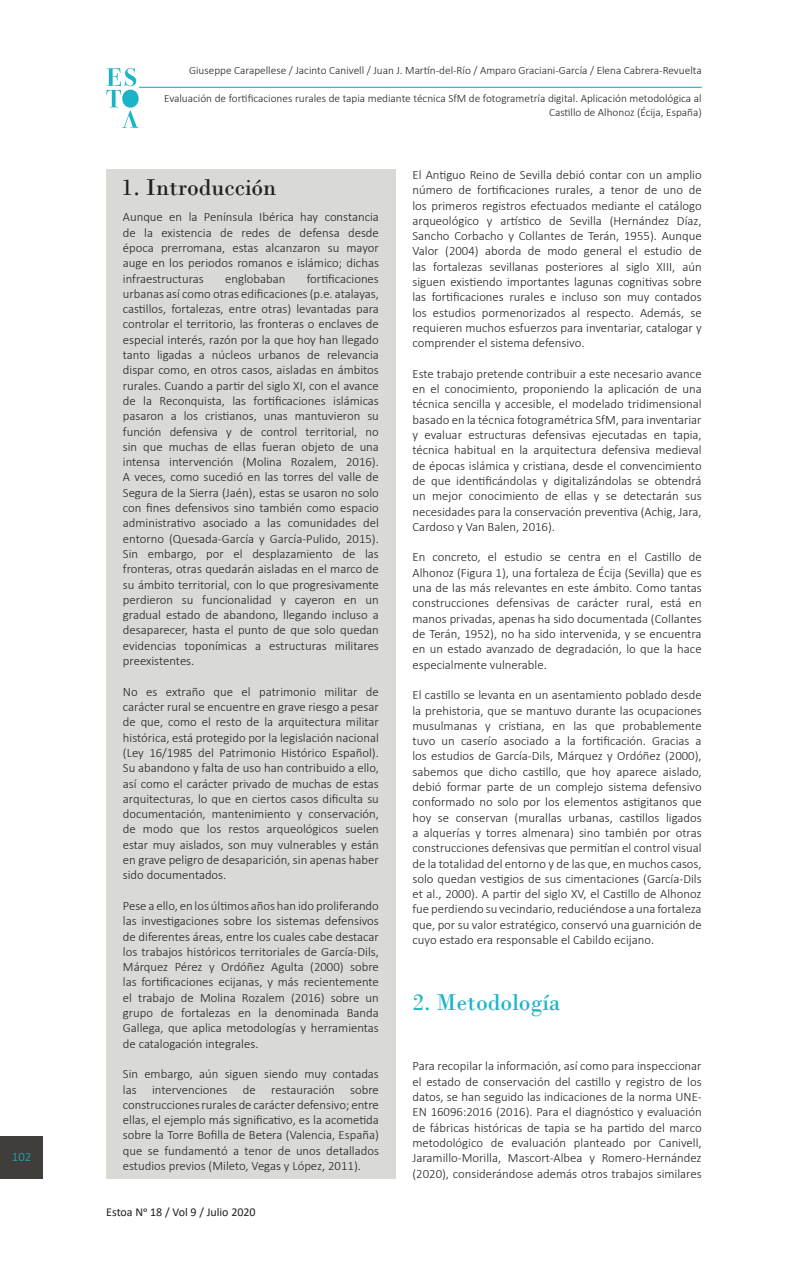
<style>
.page{position:relative;width:808px;height:1263px;background:#fff}
.page>*{position:absolute;margin:0;border:0;box-sizing:border-box;transform-origin:0 0}
.t1{font:24px "Bodoni";color:#231f20}
.subtitulo{font:24px "Bodoni";color:#1bb4c7}
.parrafo{font:300 12.75px/15.3px "Calibri";color:#231f20;text-align:justify}
.t2{font:300 12.75px "Calibri";color:#1bb4c7}
.t3{font:12px "Calibri";color:#231f20}
.parrafo-2{font:300 11.25px/13.5px "Calibri";color:#231f20;text-align:right}
</style>
<div class="page">
<svg style="left:106px;top:68px;width:33px;height:60px"></svg>
<hr style="left:139px;top:87px;width:563px;height:1px;background:#1bb4c7">
<div style="left:0;top:1137px;width:43px;height:42px;background:#3f3e3a"></div>
<div style="left:106px;top:169px;width:289px;height:1010px;background:#d9dad6"></div>
<p class="t2" style="left:12px;top:1148px;width:21px">102</p>
<p class="parrafo-2" style="left:189px;top:63px;width:514px">Giuseppe Carapellese / Jacinto Canivell / Juan J. Martín-del-Río / Amparo Graciani-García / Elena Cabrera-Revuelta</p>
<p class="parrafo-2" style="left:164px;top:92px;width:539px">Evaluación de fortificaciones rurales de tapia mediante técnica SfM de fotogrametría digital. Aplicación metodológica al<br>Castillo de Alhonoz (Écija, España)</p>
<p class="t1" style="left:122px;top:173px;width:156px">1. Introducción</p>
<p class="parrafo" style="left:412px;top:167px;width:291px">El Antiguo Reino de Sevilla debió contar con un amplio número de fortificaciones rurales, a tenor de uno de los primeros registros efectuados mediante el catálogo arqueológico y artístico de Sevilla (Hernández Díaz, Sancho Corbacho y Collantes de Terán, 1955). Aunque Valor (2004) aborda de modo general el estudio de las fortalezas sevillanas posteriores al siglo XIII, aún siguen existiendo importantes lagunas cognitivas sobre las fortificaciones rurales e incluso son muy contados los estudios pormenorizados al respecto. Además, se requieren muchos esfuerzos para inventariar, catalogar y comprender el sistema defensivo.</p>
<p class="parrafo" style="left:412px;top:366px;width:291px">Este trabajo pretende contribuir a este necesario avance en el conocimiento, proponiendo la aplicación de una técnica sencilla y accesible, el modelado tridimensional basado en la técnica fotogramétrica SfM, para inventariar y evaluar estructuras defensivas ejecutadas en tapia, técnica habitual en la arquitectura defensiva medieval de épocas islámica y cristiana, desde el convencimiento de que identificándolas y digitalizándolas se obtendrá un mejor conocimiento de ellas y se detectarán sus necesidades para la conservación preventiva (Achig, Jara, Cardoso y Van Balen, 2016).</p>
<p class="parrafo" style="left:412px;top:549px;width:291px">En concreto, el estudio se centra en el Castillo de Alhonoz (Figura 1), una fortaleza de Écija (Sevilla) que es una de las más relevantes en este ámbito. Como tantas construcciones defensivas de carácter rural, está en manos privadas, apenas ha sido documentada (Collantes de Terán, 1952), no ha sido intervenida, y se encuentra en un estado avanzado de degradación, lo que la hace especialmente vulnerable.</p>
<p class="parrafo" style="left:412px;top:687px;width:291px">El castillo se levanta en un asentamiento poblado desde la prehistoria, que se mantuvo durante las ocupaciones musulmanas y cristiana, en las que probablemente tuvo un caserío asociado a la fortificación. Gracias a los estudios de García-Dils, Márquez y Ordóñez (2000), sabemos que dicho castillo, que hoy aparece aislado, debió formar parte de un complejo sistema defensivo conformado no solo por los elementos astigitanos que hoy se conservan (murallas urbanas, castillos ligados a alquerías y torres almenara) sino también por otras construcciones defensivas que permitían el control visual de la totalidad del entorno y de las que, en muchos casos, solo quedan vestigios de sus cimentaciones (García-Dils et al., 2000). A partir del siglo XV, el Castillo de Alhonoz fue perdiendo su vecindario, reduciéndose a una fortaleza que, por su valor estratégico, conservó una guarnición de cuyo estado era responsable el Cabildo ecijano.</p>
<p class="parrafo" style="left:123px;top:209px;width:258px">Aunque en la Península Ibérica hay constancia de la existencia de redes de defensa desde época prerromana, estas alcanzaron su mayor auge en los periodos romanos e islámico; dichas infraestructuras</p>
<p class="parrafo" style="left:123px;top:271px;width:257px;text-indent:184px">fortificaciones urbanas así como otras edificaciones (p.e. atalayas, castillos, fortalezas, entre otras) levantadas para controlar el territorio, las fronteras o enclaves de especial interés, razón por la que hoy han llegado tanto ligadas a núcleos urbanos de relevancia dispar como, en otros casos, aisladas en ámbitos rurales. Cuando a partir del siglo XI, con el avance de la Reconquista, las fortificaciones islámicas pasaron a los cristianos, unas mantuvieron su función defensiva y de control territorial, no sin que muchas de ellas fueran objeto de una intensa intervención (Molina Rozalem, 2016).<br>A veces, como sucedió en las torres del valle de Segura de la Sierra (Jaén), estas se usaron no solo con fines defensivos sino también como espacio administrativo asociado a las comunidades del entorno (Quesada-García y García-Pulido, 2015).<br>Sin embargo, por el desplazamiento de las fronteras, otras quedarán aisladas en el marco de su ámbito territorial, con lo que progresivamente perdieron su funcionalidad y cayeron en un gradual estado de abandono, llegando incluso a desaparecer, hasta el punto de que solo quedan evidencias toponímicas a estructuras militares preexistentes.</p>
<p class="parrafo" style="left:123px;top:684px;width:258px">No es extraño que el patrimonio militar de carácter rural se encuentre en grave riesgo a pesar de que, como el resto de la arquitectura militar histórica, está protegido por la legislación nacional (Ley 16/1985 del Patrimonio Histórico Español).<br>Su abandono y falta de uso han contribuido a ello, así como el carácter privado de muchas de estas arquitecturas, lo que en ciertos casos dificulta su documentación, mantenimiento y conservación, de modo que los restos arqueológicos suelen estar muy aislados, son muy vulnerables y están en grave peligro de desaparición, sin apenas haber sido documentados.</p>
<p class="parrafo" style="left:123px;top:898px;width:257px">Pese a ello, en los últimos años han ido proliferando las investigaciones sobre los sistemas defensivos de diferentes áreas, entre los cuales cabe destacar los trabajos históricos territoriales de García-Dils, Márquez Pérez y Ordóñez Agulta (2000) sobre las fortificaciones ecijanas, y más recientemente el trabajo de Molina Rozalem (2016) sobre un grupo de fortalezas en la denominada Banda Gallega, que aplica metodologías y herramientas de catalogación integrales.</p>
<p class="parrafo" style="left:123px;top:1066px;width:257px">Sin embargo, aún siguen siendo muy contadas las intervenciones de restauración sobre construcciones rurales de carácter defensivo; entre ellas, el ejemplo más significativo, es la acometida sobre la Torre Bofilla de Betera (Valencia, España) que se fundamentó a tenor de unos detallados estudios previos (Mileto, Vegas y López, 2011).</p>
<p class="parrafo" style="left:225px;top:271px;width:62px">englobaban</p>
<p class="subtitulo" style="left:412px;top:988px;width:150px">2. Metodología</p>
<p class="parrafo" style="left:412px;top:1058px;width:291px">Para recopilar la información, así como para inspeccionar el estado de conservación del castillo y registro de los datos, se han seguido las indicaciones de la norma UNE-EN 16096:2016 (2016). Para el diagnóstico y evaluación de fábricas históricas de tapia se ha partido del marco metodológico de evaluación planteado por Canivell, Jaramillo-Morilla, Mascort-Albea y Romero-Hernández (2020), considerándose además otros trabajos similares</p>
<p class="t3" style="left:106px;top:1203px;width:151px">Estoa No 18 / Vol 9 / Julio 2020</p>
</div>
